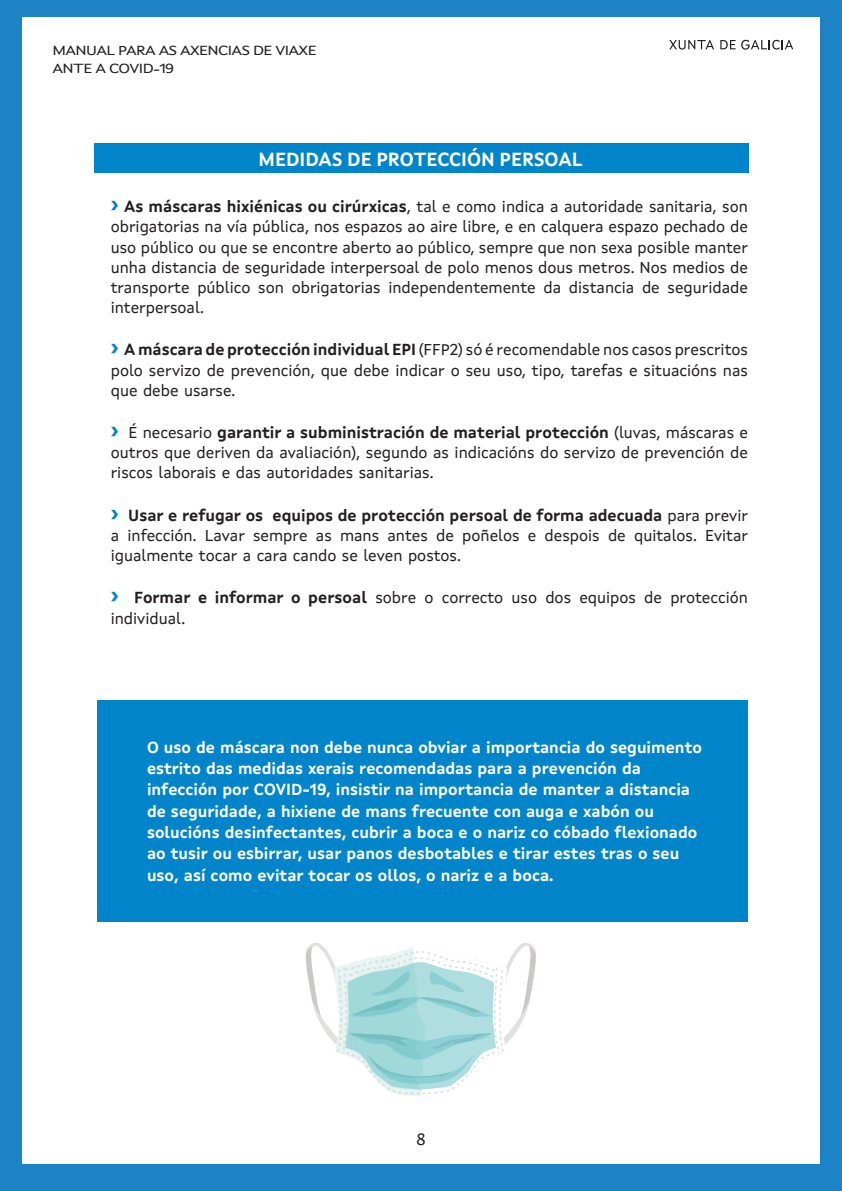
<style>
.page{position:relative;width:842px;height:1191px;background:#fff}
.page>*{position:absolute;margin:0;border:0;box-sizing:border-box;transform-origin:0 0}
.t1{font:700 19px "Xunta Sans";color:#fff}
.t2{font:16px/20.2px "Xunta Sans";color:#231f20;text-align:justify}
.t3{font:700 16px/21.4px "Xunta Sans";color:#fff}
.t4{font:16px "Lucida Grande";color:#231f20}
.t5{font:13.4px/18px "Xunta Sans";letter-spacing:-.04em;color:#231f20;scale:1.19 1}
.s1{font-family:"Montserrat";font-weight:700;font-size:24px;color:#0084ca}
.s2{font-weight:700}
</style>
<div class="page">
<div style="left:0;top:0;width:841px;height:1191px;background:#1d83c5"></div>
<div style="left:22px;top:17px;width:797px;height:1147px;background:#fff"></div>
<svg style="left:720px;top:40px;width:15px;height:9px"></svg>
<svg style="left:741px;top:40px;width:52px;height:10px"></svg>
<svg style="left:669px;top:40px;width:45px;height:10px"></svg>
<div style="left:94px;top:143px;width:654px;height:30px;background:#0084ca"></div>
<div style="left:97px;top:700px;width:650px;height:221px;background:#0084ca"></div>
<svg style="left:305px;top:943px;width:231px;height:153px"></svg>
<img style="left:334px;top:947px;width:90px;height:148px">
<p class="t5" style="left:53px;top:42px;width:223px">MANUAL PARA AS AXENCIAS DE VIAXE<br>ANTE A COVID-19</p>
<p class="t1" style="left:258px;top:151px;width:325px">MEDIDAS DE PROTECCIÓN PERSOAL</p>
<p class="t2" style="left:111px;top:198px;width:638px"><span class="s1">›</span> <span class="s2">As máscaras hixiénicas ou cirúrxicas</span>, tal e como indica a autoridade sanitaria, son obrigatorias na vía pública, nos espazos ao aire libre, e en calquera espazo pechado de uso público ou que se encontre aberto ao público, sempre que non sexa posible manter unha distancia de seguridade interpersoal de polo menos dous metros. Nos medios de transporte público son obrigatorias independentemente da distancia de seguridade interpersoal.</p>
<p class="t2" style="left:111px;top:341px;width:638px"><span class="s1">›</span> <span class="s2">A máscara de protección individual EPI</span> (FFP2) só é recomendable nos casos prescritos polo servizo de prevención, que debe indicar o seu uso, tipo, tarefas e situacións nas que debe usarse.</p>
<p class="t2" style="left:111px;top:424px;width:638px"><span class="s1">›</span> É necesario <span class="s2">garantir a subministración de material protección</span> (luvas, máscaras e outros que deriven da avaliación), segundo as indicacións do servizo de prevención de riscos laborais e das autoridades sanitarias.</p>
<p class="t2" style="left:111px;top:506px;width:638px"><span class="s1">›</span> <span class="s2">Usar e refugar os equipos de protección persoal de forma adecuada</span> para previr a infección. Lavar sempre as mans antes de poñelos e despois de quitalos. Evitar igualmente tocar a cara cando se leven postos.</p>
<p class="t2" style="left:111px;top:589px;width:638px"><span class="s1">›</span> <span class="s2">Formar e informar o persoal</span> sobre o correcto uso dos equipos de protección individual.</p>
<p class="t3" style="left:147px;top:737px;width:556px">O uso de máscara non debe nunca obviar a importancia do seguimento estrito das medidas xerais recomendadas para a prevención da infección por COVID-19, insistir na importancia de manter a distancia de seguridade, a hixiene de mans frecuente con auga e xabón ou solucións desinfectantes, cubrir a boca e o nariz co cóbado flexionado ao tusir ou esbirrar, usar panos desbotables e tirar estes tras o seu uso, así como evitar tocar os ollos, o nariz e a boca.</p>
<p class="t4" style="left:416px;top:1132px;width:12px">8</p>
</div>
